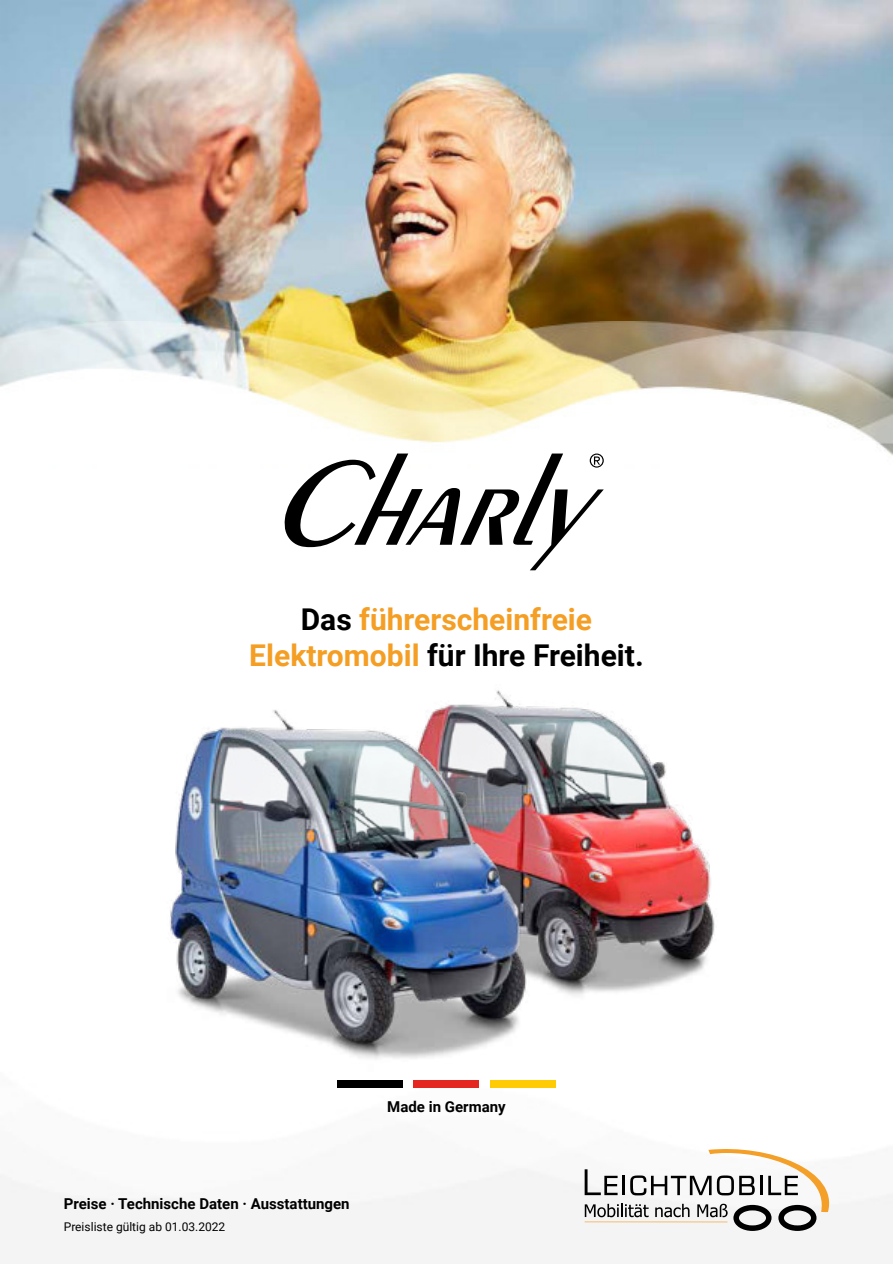
<style>
.page{position:relative;width:894px;height:1265px;background:#fff}
.page>*{position:absolute;margin:0;border:0;box-sizing:border-box;transform-origin:0 0}
.t1{font:700 30px/36px "Roboto";color:#f59e24;text-align:center}
.t2{font:700 15px "Roboto";color:#000}
.t3{font:12px "Roboto";color:#000}
.s1{color:#000}
</style>
<div class="page">
<img style="left:496px;top:690px;width:219px;height:302px">
<div style="left:0;top:1063px;width:893px;height:200px;background:#f4f4f4"></div>
<img style="left:0;top:0;width:893px;height:321px">
<img style="left:0;top:321px;width:893px;height:135px">
<img style="left:0;top:1063px;width:893px;height:145px">
<svg style="left:284px;top:453px;width:320px;height:117px"></svg>
<svg style="left:585px;top:1143px;width:254px;height:87px"></svg>
<div style="left:338px;top:1080px;width:65px;height:7px;background:#000"></div>
<div style="left:414px;top:1080px;width:65px;height:7px;background:#e52721"></div>
<div style="left:490px;top:1080px;width:65px;height:7px;background:#fecb04"></div>
<img style="left:107px;top:693px;width:482px;height:383px">
<h1 class="t1" style="left:249px;top:604px;width:396px"><span class="s1">Das</span> führerscheinfreie<br>Elektromobil <span class="s1">für Ihre Freiheit.</span></h1>
<p class="t2" style="left:64px;top:1197px;width:287px">Preise · Technische Daten · Ausstattungen</p>
<p class="t3" style="left:64px;top:1221px;width:163px">Preisliste gültig ab 01.03.2022</p>
<p class="t2" style="left:387px;top:1100px;width:120px">Made in Germany</p>
</div>
